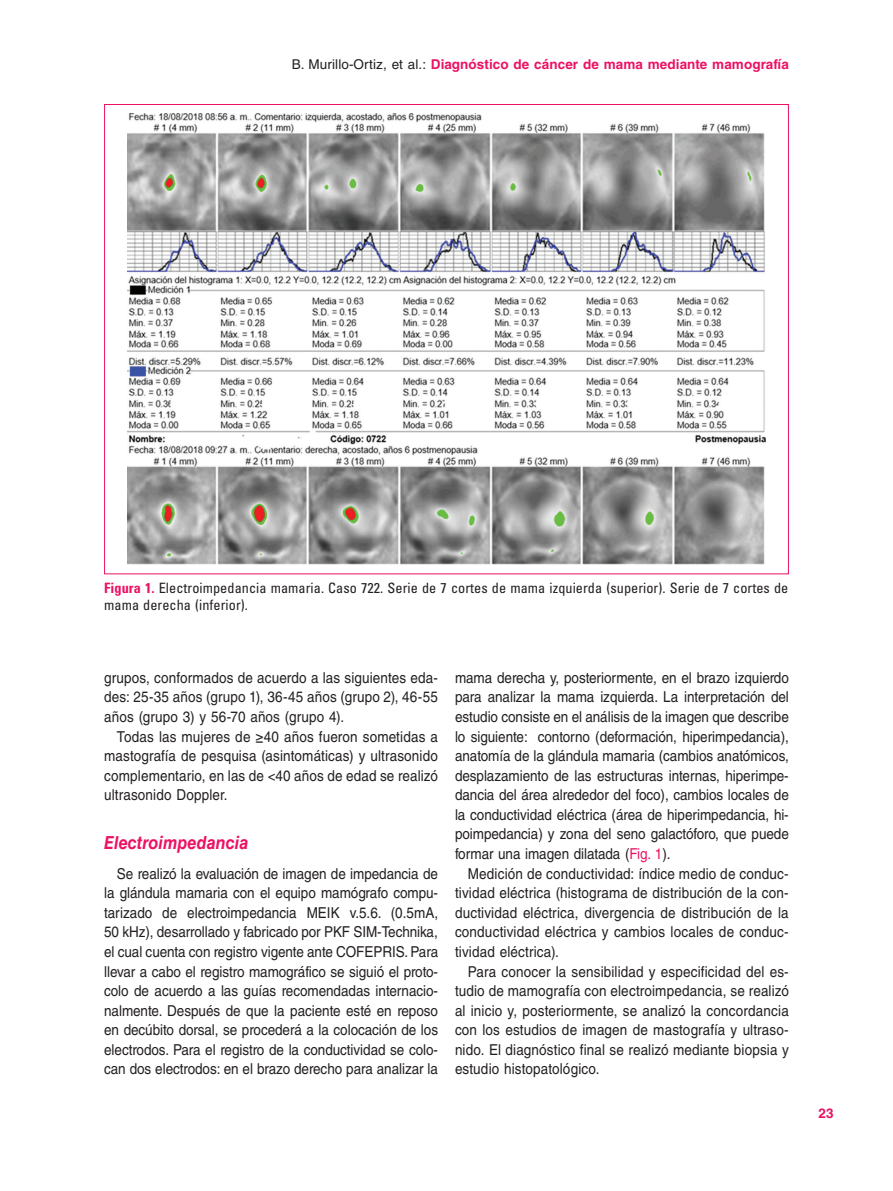
<style>
.page{position:relative;width:893px;height:1191px;background:#fff}
.page>*{position:absolute;margin:0;border:0;box-sizing:border-box;transform-origin:0 0}
.t1{font:italic 700 18px "Helvetica LT Std";letter-spacing:.005em;color:#ec1163;scale:.9 1}
.TX{font:15px/19.5px "Helvetica LT Std";letter-spacing:.01em;color:#231f20;text-align:justify;scale:.9 1}
.FGC{font:condensed 14.25px/16.5px "Univers LT Std";letter-spacing:.005em;color:#231f20}
.t2{font:700 13.5px "Helvetica LT Std";letter-spacing:.005em;color:#ec1163}
.s1{font-weight:400;color:#231f20}
.s2{font-weight:700;color:#ec1163}
.s3{color:#ec1163}
</style>
<div class="page">
<img style="left:127px;top:113px;width:638px;height:452px">
<p class="t2" style="left:292px;top:56px;width:498px"><span class="s1">B. Murillo-Ortiz, et al.:</span> Diagnóstico de cáncer de mama mediante mamografía</p>
<p class="FGC" style="left:104px;top:580px;width:686px"><span class="s2">Figura 1.</span> Electroimpedancia mamaria. Caso 722. Serie de 7 cortes de mama izquierda (superior). Serie de 7 cortes de mama derecha (inferior).</p>
<p class="TX" style="left:104px;top:667px;width:372px">grupos, conformados de acuerdo a las siguientes eda&shy;des: 25-35 años (grupo 1), 36-45 años (grupo 2), 46-55 años (grupo 3) y 56-70 años (grupo 4).</p>
<p class="TX" style="left:104px;top:726px;width:372px;text-indent:13px">Todas las mujeres de ≥40 años fueron sometidas a mastografía de pesquisa (asintomáticas) y ultrasonido complementario, en las de &lt;40 años de edad se realizó ultrasonido Doppler.</p>
<h2 class="t1" style="left:104px;top:832px;width:162px">Electroimpedancia</h2>
<p class="TX" style="left:104px;top:863px;width:373px;text-indent:13px">Se realizó la evaluación de imagen de impedancia de la glándula mamaria con el equipo mamógrafo compu&shy;tarizado de electroimpedancia MEIK v.5.6. (0.5mA, 50 kHz), desarrollado y fabricado por PKF SIM-Technika, el cual cuenta con registro vigente ante COFEPRIS. Para llevar a cabo el registro mamográfico se siguió el proto&shy;colo de acuerdo a las guías recomendadas internacio&shy;nalmente. Después de que la paciente esté en reposo en decúbito dorsal, se procederá a la colocación de los electrodos. Para el registro de la conductividad se colo&shy;can dos electrodos: en el brazo derecho para analizar la</p>
<p class="TX" style="left:455px;top:667px;width:373px">mama derecha y, posteriormente, en el brazo izquierdo para analizar la mama izquierda. La interpretación del estudio consiste en el análisis de la imagen que describe lo siguiente: contorno (deformación, hiperimpedancia), anatomía de la glándula mamaria (cambios anatómicos, desplazamiento de las estructuras internas, hiperimpe&shy;dancia del área alrededor del foco), cambios locales de la conductividad eléctrica (área de hiperimpedancia, hi&shy;poimpedancia) y zona del seno galactóforo, que puede formar una imagen dilatada (<span class="s3">Fig. 1</span>).</p>
<p class="TX" style="left:455px;top:863px;width:372px;text-indent:13px">Medición de conductividad: índice medio de conduc&shy;tividad eléctrica (histograma de distribución de la con&shy;ductividad eléctrica, divergencia de distribución de la conductividad eléctrica y cambios locales de conduc&shy;tividad eléctrica).</p>
<p class="TX" style="left:455px;top:961px;width:372px;text-indent:13px">Para conocer la sensibilidad y especificidad del es&shy;tudio de mamografía con electroimpedancia, se realizó al inicio y, posteriormente, se analizó la concordancia con los estudios de imagen de mastografía y ultraso&shy;nido. El diagnóstico final se realizó mediante biopsia y estudio histopatológico.</p>
<p class="t2" style="left:819px;top:1104px;width:17px">23</p>
</div>
